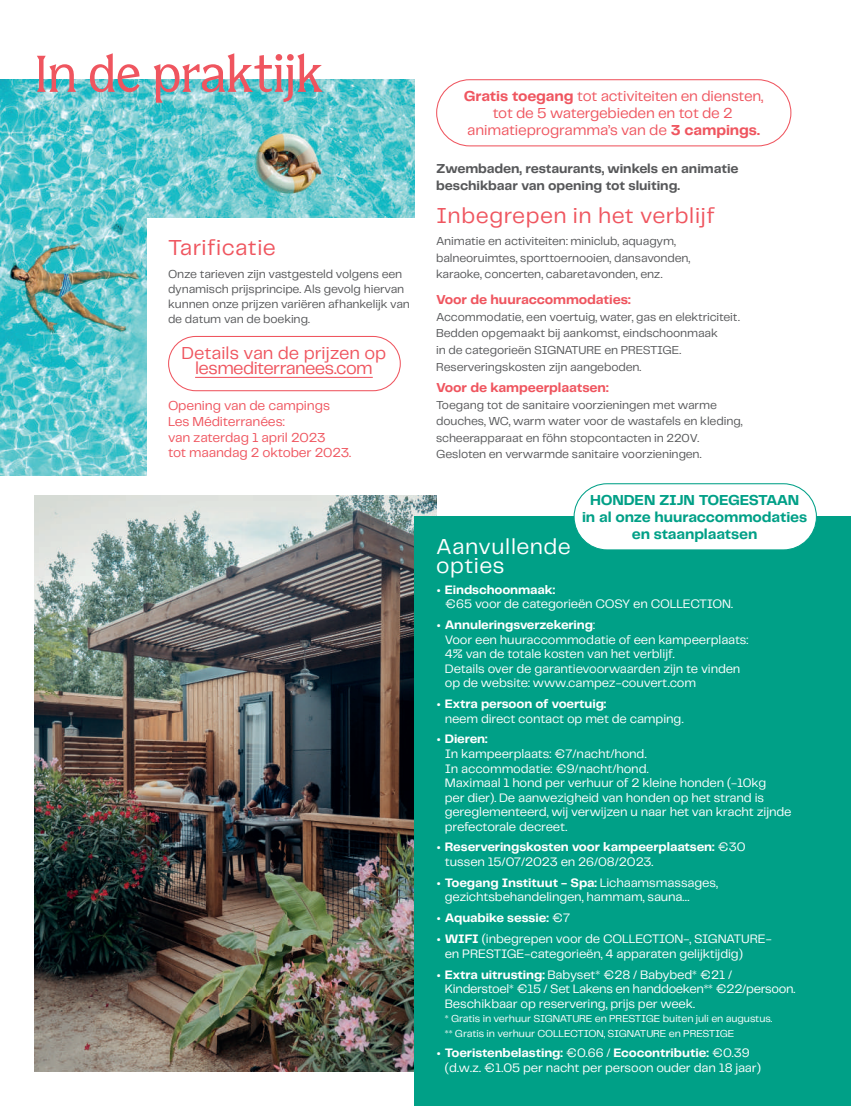
<style>
.page{position:relative;width:851px;height:1106px;background:#fff}
.page>*{position:absolute;margin:0;border:0;box-sizing:border-box;transform-origin:0 0}
.t1{font:51px "Bianco Serif";letter-spacing:-.02em;color:#ef555f}
.t2{font:22.5px "Telegraf";letter-spacing:.02em;color:#ef555f}
.t3{font:22.5px/19px "Telegraf";letter-spacing:.025em;color:#fff}
.t4{font:18px/15px "Telegraf";letter-spacing:-.025em;color:#ef555f;text-align:center}
.t5{font:15px/17.2px "Telegraf";letter-spacing:-.015em;color:#ef555f;text-align:center}
.t6{font:700 15px/17.2px "Telegraf";letter-spacing:-.01em;color:#00a087;text-align:center}
.t7{font:13.5px/15.8px "Telegraf";letter-spacing:-.01em;color:#ef555f}
.t8{font:700 13.5px/16.5px "Telegraf";letter-spacing:-.01em;color:#57585a}
.t9{font:700 13.5px "Telegraf";letter-spacing:-.01em;color:#ef555f}
.t10{font:12.75px/14.5px "Telegraf";letter-spacing:-.01em;color:#fff}
.t11{font:700 12.75px/14.5px "Telegraf";letter-spacing:-.01em;color:#fff}
.t12{font:12px/16.5px "Telegraf";letter-spacing:-.01em;color:#57585a}
.t13{font:10.5px/14.5px "Telegraf";letter-spacing:-.01em;color:#fff}
.s1{font-weight:700}
.s2{font-weight:700;font-size:13.5px}
.s3{font-size:13.5px}
.s4{font-weight:400}
</style>
<div class="page">
<img style="left:34px;top:495px;width:402px;height:576px">
<div style="left:415px;top:517px;width:435px;height:589px;background:#00a087"></div>
<img style="left:0;top:79px;width:415px;height:396px">
<div style="left:147px;top:219px;width:591px;height:265px;background:#fff"></div>
<hr style="left:195px;top:377px;width:178px;height:1px;background:#ef555f">
<div style="left:168px;top:336px;width:233px;height:55px;border:1px solid #ef555f;border-radius:27px"></div>
<div style="left:436px;top:79px;width:355px;height:67px;border:1px solid #ef555f;border-radius:33px"></div>
<div style="left:574px;top:484px;width:242px;height:66px;background:#fff;border-radius:33px"></div>
<div style="left:573px;top:483px;width:243px;height:67px;border:1px solid #00a087;border-radius:33px"></div>
<h1 class="t1" style="left:34px;top:42px;width:291px">In de praktijk</h1>
<h2 class="t2" style="left:168px;top:232px;width:109px">Tarificatie</h2>
<p class="t12" style="left:168px;top:266px;width:243px;line-height:15px">Onze tarieven zijn vastgesteld volgens een dynamisch prijsprincipe. Als gevolg hiervan kunnen onze prijzen variëren afhankelijk van de datum van de boeking.</p>
<h3 class="t4" style="left:181px;top:345px;width:206px">Details van de prijzen op lesmediterranees.com</h3>
<p class="t7" style="left:168px;top:397px;width:185px">Opening van de campings<br>Les Méditerranées:<br>van zaterdag 1 april 2023<br>tot maandag 2 oktober 2023.</p>
<p class="t5" style="left:463px;top:87px;width:301px"><span class="s1">Gratis toegang</span> tot activiteiten en diensten, tot de 5 watergebieden en tot de 2 animatieprogramma’s van de <span class="s1">3 campings.</span></p>
<p class="t8" style="left:436px;top:160px;width:304px">Zwembaden, restaurants, winkels en animatie beschikbaar van opening tot sluiting.</p>
<h2 class="t2" style="left:436px;top:200px;width:280px">Inbegrepen in het verblijf</h2>
<p class="t12" style="left:436px;top:233px;width:255px">Animatie en activiteiten: miniclub, aquagym, balneoruimtes, sporttoernooien, dansavonden, karaoke, concerten, cabaretavonden, enz.</p>
<p class="t9" style="left:436px;top:291px;width:196px">Voor de huuraccommodaties:</p>
<p class="t12" style="left:436px;top:308px;width:305px">Accommodatie, een voertuig, water, gas en elektriciteit.<br>Bedden opgemaakt bij aankomst, eindschoonmaak<br>in de categorieën SIGNATURE en PRESTIGE.<br>Reserveringskosten zijn aangeboden.</p>
<p class="t9" style="left:436px;top:378px;width:174px">Voor de kampeerplaatsen:</p>
<p class="t12" style="left:436px;top:396px;width:308px">Toegang tot de sanitaire voorzieningen met warme douches, WC, warm water voor de wastafels en kleding, scheerapparaat en föhn stopcontacten in 220V.<br>Gesloten en verwarmde sanitaire voorzieningen.</p>
<p class="t6" style="left:582px;top:491px;width:227px">HONDEN ZIJN TOEGESTAAN in al onze huuraccommodaties en staanplaatsen</p>
<h2 class="t3" style="left:436px;top:536px;width:136px">Aanvullende opties</h2>
<p class="t10" style="left:445px;top:582px;width:289px;text-indent:-9px"><span class="s2">•</span> <span class="s1">Eindschoonmaak:<br></span>€65 voor de categorieën COSY en COLLECTION.</p>
<p class="t10" style="left:445px;top:617px;width:305px;text-indent:-9px"><span class="s2">•</span> <span class="s1">Annuleringsverzekering</span>:<br>Voor een huuraccommodatie of een kampeerplaats:<br>4% van de totale kosten van het verblijf.<br>Details over de garantievoorwaarden zijn te vinden op de website: www.campez-couvert.com</p>
<p class="t10" style="left:445px;top:696px;width:240px;text-indent:-9px"><span class="s2">•</span> <span class="s1">Extra persoon of voertuig:<br></span>neem direct contact op met de camping.</p>
<p class="t10" style="left:445px;top:731px;width:348px;text-indent:-9px"><span class="s2">•</span> <span class="s1">Dieren:<br></span>In kampeerplaats: €7/nacht/hond.<br>In accommodatie: €9/nacht/hond.<br>Maximaal 1 hond per verhuur of 2 kleine honden (-10kg<br>per dier). De aanwezigheid van honden op het strand is gereglementeerd, wij verwijzen u naar het van kracht zijnde prefectorale decreet.</p>
<p class="t11" style="left:445px;top:840px;width:302px;text-indent:-9px"><span class="s3">•</span> Reserveringskosten voor kampeerplaatsen: <span class="s4">€30 tussen 15/07/2023 en 26/08/2023.</span></p>
<p class="t10" style="left:445px;top:875px;width:274px;text-indent:-9px"><span class="s2">•</span> <span class="s1">Toegang Instituut - Spa:</span> Lichaamsmassages, gezichtsbehandelingen, hammam, sauna…</p>
<p class="t11" style="left:436px;top:910px;width:135px"><span class="s3">•</span> Aquabike sessie: <span class="s4">€7</span></p>
<p class="t10" style="left:445px;top:931px;width:328px;text-indent:-9px"><span class="s2">•</span> <span class="s1">WIFI</span> (inbegrepen voor de COLLECTION-, SIGNATURE&shy;en PRESTIGE-categorieën, 4 apparaten gelijktijdig)</p>
<p class="t10" style="left:445px;top:966px;width:352px;text-indent:-9px"><span class="s2">•</span> <span class="s1">Extra uitrusting:</span> Babyset* €28 / Babybed* €21 /<br>Kinderstoel* €15 / Set Lakens en handdoeken** €22/persoon.<br>Beschikbaar op reservering, prijs per week.</p>
<p class="t13" style="left:445px;top:1011px;width:329px">* Gratis in verhuur SIGNATURE en PRESTIGE buiten juli en augustus. ** Gratis in verhuur COLLECTION, SIGNATURE en PRESTIGE</p>
<p class="t10" style="left:445px;top:1045px;width:317px;text-indent:-9px"><span class="s2">•</span> <span class="s1">Toeristenbelasting:</span> €0.66 / <span class="s1">Ecocontributie:</span> €0.39 (d.w.z. €1.05 per nacht per persoon ouder dan 18 jaar)</p>
</div>
